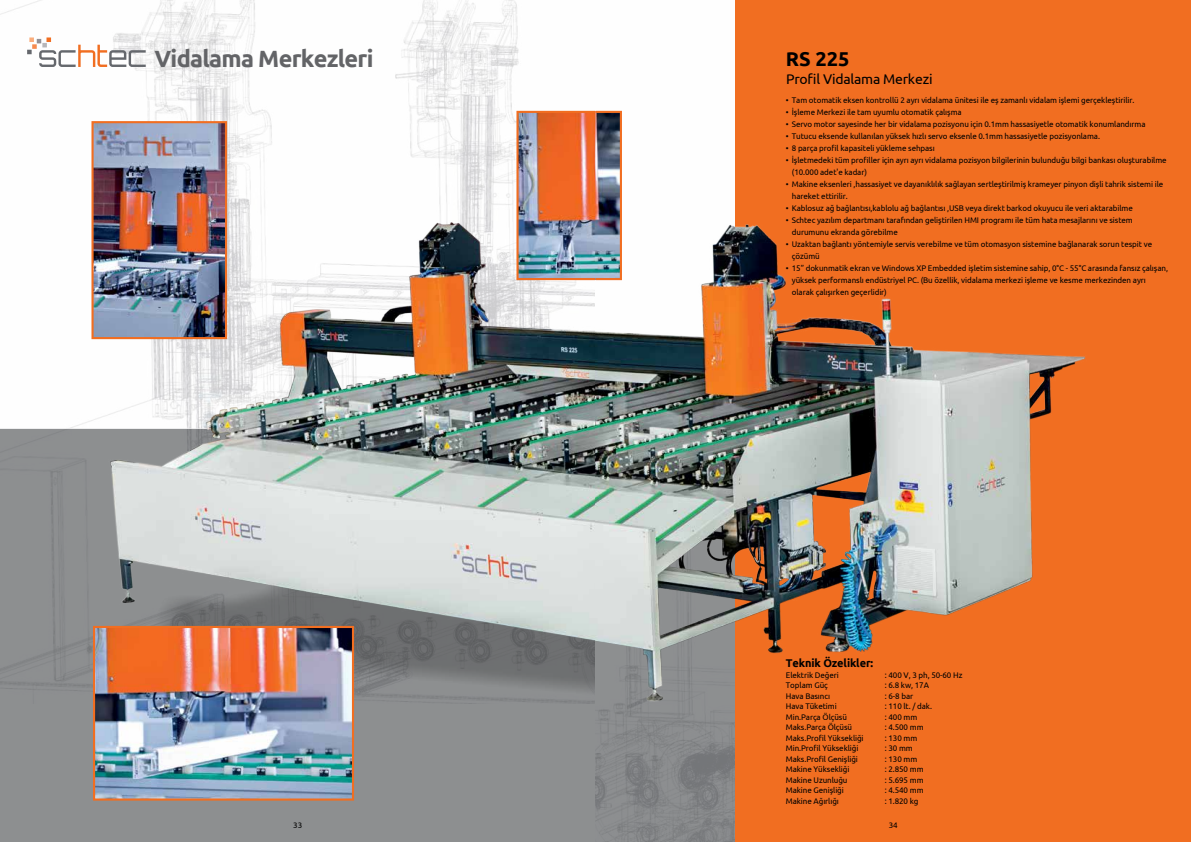
<style>
.page{position:relative;width:1191px;height:842px;background:#fff}
.page>*{position:absolute;margin:0;border:0;box-sizing:border-box;transform-origin:0 0}
.t1{font:700 23.5px "Ubuntu";letter-spacing:-.03em;color:#636467}
.t2{font:700 20px "Ubuntu";color:#000}
.t3{font:14px "Ubuntu";letter-spacing:-.015em;color:#000}
.t4{font:700 11.2px "Ubuntu";letter-spacing:-.01em;color:#000}
.t5{font:8.2px/12px "Ubuntu";letter-spacing:-.01em;color:#000}
.t6{font:8px "Ubuntu";color:#000}
</style>
<div class="page">
<img style="left:0;top:0;width:595px;height:842px">
<div style="left:64px;top:454px;width:531px;height:289px;background:#8d8f90"></div>
<img style="left:82px;top:174px;width:513px;height:562px">
<img style="left:94px;top:124px;width:130px;height:212px">
<div style="left:91px;top:121px;width:136px;height:218px;border:2px solid #f16e21"></div>
<img style="left:96px;top:629px;width:255px;height:169px">
<div style="left:93px;top:626px;width:261px;height:175px;border:2px solid #f16e21"></div>
<svg style="left:27px;top:37px;width:119px;height:30px"></svg>
<img style="left:595px;top:110px;width:140px;height:732px">
<svg style="left:735px;top:0;width:456px;height:842px;background:#db763a"></svg>
<img style="left:516px;top:111px;width:106px;height:169px">
<h1 class="t1" style="left:154px;top:44px;width:221px">Vidalama Merkezleri</h1>
<p class="t6" style="left:293px;top:820px;width:11px">33</p>
<h2 class="t2" style="left:785px;top:47px;width:65px">RS 225</h2>
<h3 class="t3" style="left:786px;top:71px;width:148px">Profil Vidalama Merkezi</h3>
<p class="t5" style="left:786px;top:94px;width:350px">• Tam otomatik eksen kontrollü 2 ayrı vidalama ünitesi ile eş zamanlı vidalam işlemi gerçekleştirilir.</p>
<p class="t5" style="left:786px;top:106px;width:177px">• İşleme Merkezi ile tam uyumlu otomatik çalışma</p>
<p class="t5" style="left:786px;top:118px;width:361px">• Servo motor sayesinde her bir vidalama pozisyonu için 0.1mm hassasiyetle otomatik konumlandırma</p>
<p class="t5" style="left:786px;top:130px;width:315px">• Tutucu eksende kullanılan yüksek hızlı servo eksenle 0.1mm hassasiyetle pozisyonlama.</p>
<p class="t5" style="left:786px;top:142px;width:150px">• 8 parça profil kapasiteli yükleme sehpası</p>
<p class="t5" style="left:792px;top:154px;width:376px;text-indent:-6px">• İşletmedeki tüm profiller için ayrı ayrı vidalama pozisyon bilgilerinin bulunduğu bilgi bankası oluşturabilme (10.000 adet'e kadar)</p>
<p class="t5" style="left:792px;top:178px;width:373px;text-indent:-6px">• Makine eksenleri ,hassasiyet ve dayanıklılık sağlayan sertleştirilmiş krameyer pinyon dişli tahrik sistemi ile hareket ettirilir.</p>
<p class="t5" style="left:786px;top:202px;width:348px">• Kablosuz ağ bağlantısı,kablolu ağ bağlantısı ,USB veya direkt barkod okuyucu ile veri aktarabilme</p>
<p class="t5" style="left:792px;top:214px;width:342px;text-indent:-6px">• Schtec yazılım departmanı tarafından geliştirilen HMI programı ile tüm hata mesajlarını ve sistem durumunu ekranda görebilme</p>
<p class="t5" style="left:792px;top:238px;width:362px;text-indent:-6px">• Uzaktan bağlantı yöntemiyle servis verebilme ve tüm otomasyon sistemine bağlanarak sorun tespit ve çözümü</p>
<p class="t5" style="left:792px;top:262px;width:377px;text-indent:-6px">• 15” dokunmatik ekran ve Windows XP Embedded işletim sistemine sahip, 0°C - 55°C arasında fansız çalışan, yüksek performanslı endüstriyel PC. (Bu özellik, vidalama merkezi işleme ve kesme merkezinden ayrı olarak çalışırken geçerlidir)</p>
<h3 class="t4" style="left:786px;top:657px;width:89px">Teknik Özelikler:</h3>
<p class="t5" style="left:786px;top:669px;width:55px">Elektrik Değeri</p>
<p class="t5" style="left:884px;top:669px;width:79px">: 400 V, 3 ph, 50-60 Hz</p>
<p class="t5" style="left:786px;top:679px;width:44px">Toplam Güç</p>
<p class="t5" style="left:884px;top:679px;width:46px">: 6.8 kw, 17A</p>
<p class="t5" style="left:786px;top:690px;width:46px">Hava Basıncı</p>
<p class="t5" style="left:884px;top:690px;width:30px">: 6-8 bar</p>
<p class="t5" style="left:786px;top:700px;width:52px">Hava Tüketimi</p>
<p class="t5" style="left:884px;top:700px;width:49px">: 110 lt. / dak.</p>
<p class="t5" style="left:786px;top:711px;width:63px">Min.Parça Ölçüsü</p>
<p class="t5" style="left:884px;top:711px;width:34px">: 400 mm</p>
<p class="t5" style="left:786px;top:721px;width:68px">Maks.Parça Ölçüsü</p>
<p class="t5" style="left:884px;top:721px;width:40px">: 4.500 mm</p>
<p class="t5" style="left:786px;top:732px;width:79px">Maks.Profil Yüksekliği</p>
<p class="t5" style="left:884px;top:732px;width:34px">: 130 mm</p>
<p class="t5" style="left:786px;top:742px;width:74px">Min.Profil Yüksekliği</p>
<p class="t5" style="left:884px;top:742px;width:29px">: 30 mm</p>
<p class="t5" style="left:786px;top:753px;width:74px">Maks.Profil Genişliği</p>
<p class="t5" style="left:884px;top:753px;width:34px">: 130 mm</p>
<p class="t5" style="left:786px;top:763px;width:65px">Makine Yüksekliği</p>
<p class="t5" style="left:884px;top:763px;width:40px">: 2.850 mm</p>
<p class="t5" style="left:786px;top:774px;width:63px">Makine Uzunluğu</p>
<p class="t5" style="left:884px;top:774px;width:40px">: 5.695 mm</p>
<p class="t5" style="left:786px;top:784px;width:59px">Makine Genişliği</p>
<p class="t5" style="left:884px;top:784px;width:40px">: 4.540 mm</p>
<p class="t5" style="left:786px;top:795px;width:55px">Makine Ağırlığı</p>
<p class="t5" style="left:884px;top:795px;width:35px">: 1.820 kg</p>
<p class="t6" style="left:888px;top:820px;width:11px">34</p>
</div>
